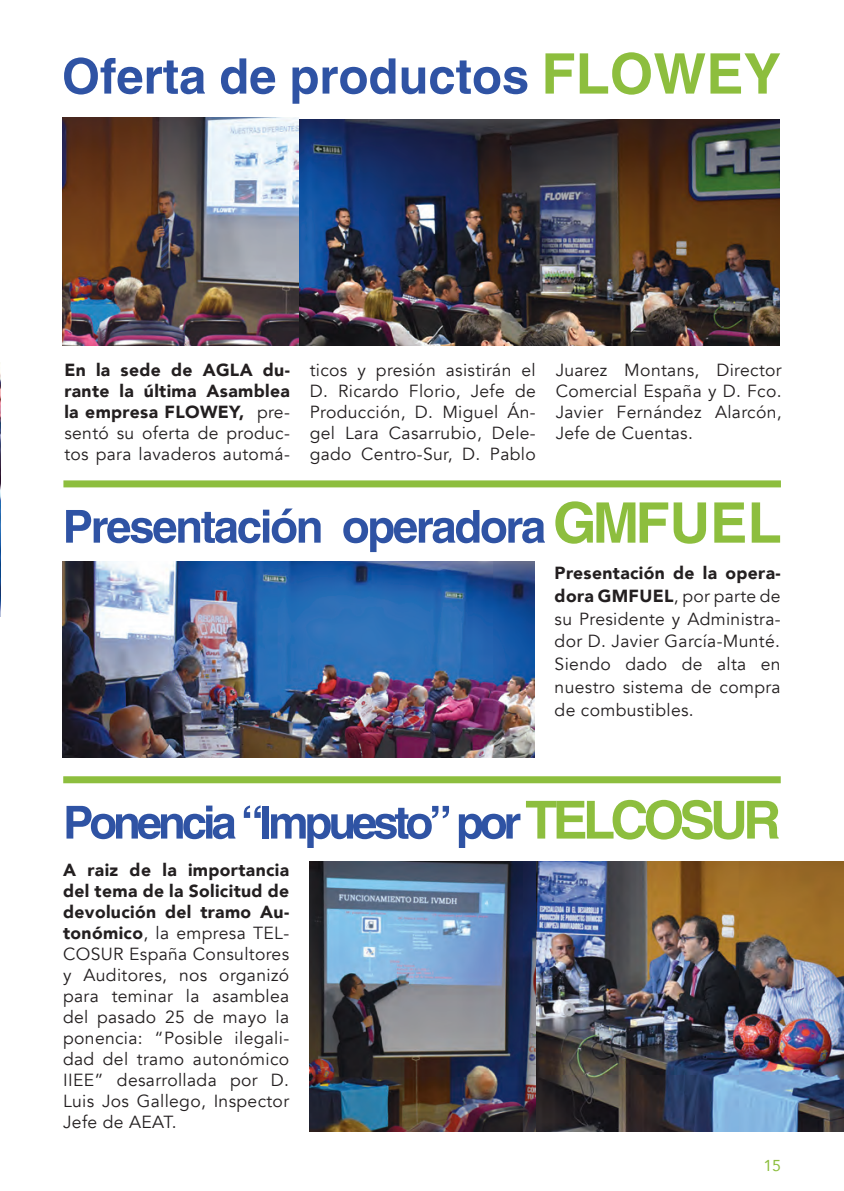
<style>
.page{position:relative;width:844px;height:1191px;background:#fff}
.page>*{position:absolute;margin:0;border:0;box-sizing:border-box;transform-origin:0 0}
.t1{font:17.5px/21px "Avenir";letter-spacing:.02em;color:#231f20;text-align:justify}
.t2{font:900 17.5px/21px "Avenir";letter-spacing:.02em;color:#231f20;text-align:justify}
.t3{font:15.75px "Avenir";color:#8dbe3e}
.s1{font-weight:400}
.s2{font-weight:900}
</style>
<div class="page">
<svg style="left:64px;top:57px;width:141px;height:37px"></svg>
<svg style="left:221px;top:58px;width:54px;height:36px"></svg>
<svg style="left:292px;top:58px;width:103px;height:46px"></svg>
<svg style="left:401px;top:60px;width:126px;height:34px"></svg>
<svg style="left:545px;top:52px;width:235px;height:43px"></svg>
<img style="left:63px;top:118px;width:716px;height:227px">
<svg style="left:66px;top:508px;width:254px;height:35px"></svg>
<svg style="left:343px;top:510px;width:201px;height:42px"></svg>
<svg style="left:555px;top:501px;width:150px;height:43px"></svg>
<svg style="left:714px;top:502px;width:30px;height:40px"></svg>
<svg style="left:751px;top:502px;width:28px;height:40px"></svg>
<img style="left:63px;top:561px;width:471px;height:197px">
<svg style="left:66px;top:805px;width:169px;height:34px"></svg>
<svg style="left:244px;top:805px;width:17px;height:13px"></svg>
<div style="left:262px;top:806px;width:7px;height:32px;background:#2f53a4"></div>
<svg style="left:271px;top:806px;width:178px;height:42px"></svg>
<svg style="left:458px;top:813px;width:62px;height:35px"></svg>
<svg style="left:526px;top:800px;width:252px;height:39px"></svg>
<img style="left:535px;top:862px;width:308px;height:269px">
<img style="left:309px;top:862px;width:226px;height:269px">
<div style="left:63px;top:776px;width:717px;height:7px;background:#8dbe3e"></div>
<div style="left:63px;top:480px;width:717px;height:7px;background:#8dbe3e"></div>
<img style="left:0;top:373px;width:1px;height:244px">
<p class="t2" style="left:64px;top:360px;width:227px">En la sede de AGLA du&shy;rante la última Asamblea la empresa FLOWEY, <span class="s1">pre&shy;sentó su oferta de produc&shy;tos para lavaderos automá-</span></p>
<p class="t1" style="left:309px;top:360px;width:227px">ticos y presión asistirán el D. Ricardo Florio, Jefe de Producción, D. Miguel Án&shy;gel Lara Casarrubio, Dele&shy;gado Centro-Sur, D. Pablo</p>
<p class="t1" style="left:555px;top:360px;width:227px">Juarez Montans, Director Comercial España y D. Fco.<br>Javier Fernández Alarcón, Jefe de Cuentas.</p>
<p class="t1" style="left:63px;top:859px;width:227px"><span class="s2">A raiz de la importancia del tema de la Solicitud de devolución del tramo Au&shy;tonómico</span>, la empresa TEL-COSUR España Consultores y Auditores, nos organizó para teminar la asamblea del pasado 25 de mayo la ponencia: “Posible ilegali&shy;dad del tramo autonómico IIEE” desarrollada por D.<br>Luis Jos Gallego, Inspector Jefe de AEAT.</p>
<p class="t1" style="left:554px;top:562px;width:227px;line-height:22.8px"><span class="s2">Presentación de la opera&shy;dora GMFUEL</span>, por parte de su Presidente y Administra&shy;dor D. Javier García-Munté.<br>Siendo dado de alta en nuestro sistema de compra de combustibles.</p>
<p class="t3" style="left:763px;top:1155px;width:19px">15</p>
</div>
